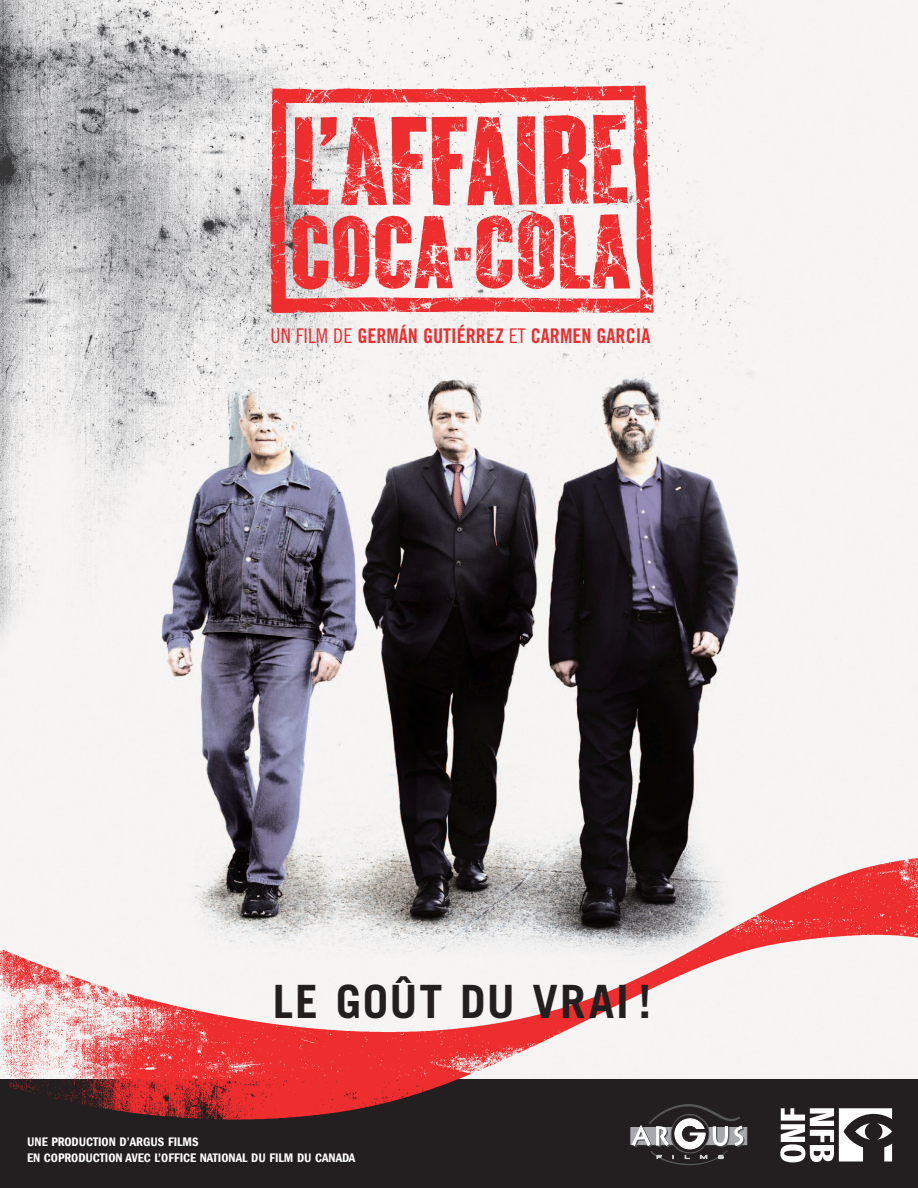
<style>
.page{position:relative;width:918px;height:1188px;background:#fff}
.page>*{position:absolute;margin:0;border:0;box-sizing:border-box;transform-origin:0 0}
.t1{font:700 45.9px "Trade Gothic";letter-spacing:.04em;color:#231f20}
.t2{font:20.25px "Trade Gothic Bold Cond Twenty";color:#ee2d2e}
.t3{font:12.75px/16.5px "Franklin Gothic LT Com Dm Cn";color:#fff}
.s1{font-family:"Trade Gothic Cond Eighteen"}
</style>
<div class="page">
<img style="left:0;top:0;width:891px;height:839px">
<img style="left:266px;top:64px;width:395px;height:264px">
<div style="left:0;top:1080px;width:918px;height:108px;background:#231f20"></div>
<svg style="left:672px;top:1163px;width:33px;height:2px"></svg>
<img style="left:0;top:839px;width:918px;height:324px">
<h2 class="t2" style="left:271px;top:323px;width:381px"><span class="s1">UN FILM DE</span> GERMáN GUTIÉRREZ <span class="s1">ET</span> CARMEN GARCIA</h2>
<h1 class="t1" style="left:273px;top:973px;width:380px">LE GOÛT DU VRAI !</h1>
<p class="t3" style="left:27px;top:1133px;width:330px">UNE PRODUCTION D’ARGUS FILMS<br>EN COPRODUCTION AVEC L’OFFICE NATIONAL DU FILM DU CANADA</p>
</div>
